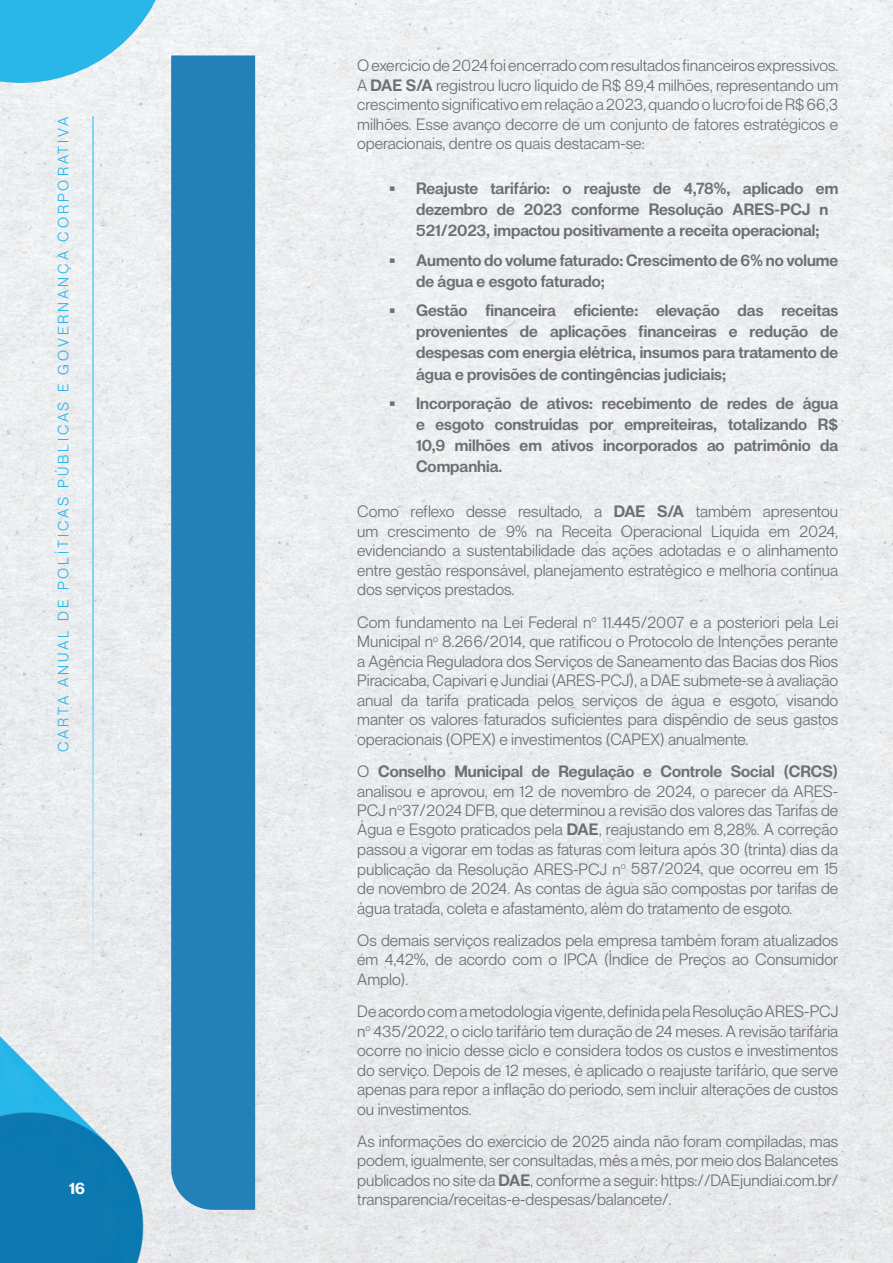
<style>
.page{position:relative;width:893px;height:1263px;background:#fff}
.page>*{position:absolute;margin:0;border:0;box-sizing:border-box;transform-origin:0 0}
.t1{font:16.5px/19.5px "Standerd";color:#6d6f72;text-align:justify}
.t2{font:700 16.5px/21px "Standerd";color:#6d6f72}
.t3{font:800 16.5px "Standerd";color:#fff}
.t4{font:15px "Standerd";letter-spacing:.2em;color:#29b6e9}
.s1{font-weight:700}
</style>
<div class="page">
<img style="left:0;top:0;width:893px;height:1263px">
<div style="left:171px;top:55px;width:84px;height:1155px;background:#2480b8"></div>
<svg style="left:0;top:0;width:172px;height:83px"></svg>
<img style="left:92px;top:117px;width:2px;height:859px">
<p class="t4" style="left:54px;top:752px;width:636px;rotate:-90deg">CARTA ANUAL DE POLÍTICAS PÚBLICAS E GOVERNANÇA CORPORATIVA</p>
<p class="t3" style="left:69px;top:1178px;width:17px">16</p>
<p class="t1" style="left:357px;top:55px;width:483px">O exercício de 2024 foi encerrado com resultados financeiros expressivos.<br>A <span class="s1">DAE S/A</span> registrou lucro líquido de R$ 89,4 milhões, representando um crescimento significativo em relação a 2023, quando o lucro foi de R$ 66,3 milhões. Esse avanço decorre de um conjunto de fatores estratégicos e operacionais, dentre os quais destacam-se:</p>
<p class="t2" style="left:416px;top:178px;width:424px;text-indent:-27px">• Reajuste tarifário: o reajuste de 4,78%, aplicado em dezembro de 2023 conforme Resolução ARES-PCJ n<br>521/2023, impactou positivamente a receita operacional;</p>
<p class="t2" style="left:416px;top:249px;width:424px;text-indent:-27px">• Aumento do volume faturado: Crescimento de 6% no volume de água e esgoto faturado;</p>
<p class="t2" style="left:416px;top:300px;width:424px;text-align:justify;text-indent:-27px">• Gestão financeira eficiente: elevação das receitas provenientes de aplicações financeiras e redução de despesas com energia elétrica, insumos para tratamento de água e provisões de contingências judiciais;</p>
<p class="t2" style="left:416px;top:392px;width:424px;text-align:justify;text-indent:-27px">• Incorporação de ativos: recebimento de redes de água e esgoto construídas por empreiteiras, totalizando R$ 10,9 milhões em ativos incorporados ao patrimônio da Companhia.</p>
<p class="t1" style="left:357px;top:502px;width:483px">Como reflexo desse resultado, a <span class="s1">DAE S/A</span> também apresentou um crescimento de 9% na Receita Operacional Líquida em 2024, evidenciando a sustentabilidade das ações adotadas e o alinhamento entre gestão responsável, planejamento estratégico e melhoria contínua dos serviços prestados.</p>
<p class="t1" style="left:357px;top:612px;width:483px">Com fundamento na Lei Federal n<sup>o</sup> 11.445/2007 e a posteriori pela Lei Municipal n<sup>o</sup> 8.266/2014, que ratificou o Protocolo de Intenções perante a Agência Reguladora dos Serviços de Saneamento das Bacias dos Rios Piracicaba, Capivari e Jundiaí (ARES-PCJ), a DAE submete-se à avaliação anual da tarifa praticada pelos serviços de água e esgoto, visando manter os valores faturados suficientes para dispêndio de seus gastos operacionais (OPEX) e investimentos (CAPEX) anualmente.</p>
<p class="t1" style="left:357px;top:761px;width:483px">O <span class="s1">Conselho Municipal de Regulação e Controle Social (CRCS) </span>analisou e aprovou, em 12 de novembro de 2024, o parecer da ARES-PCJ n<sup>o</sup>37/2024 DFB, que determinou a revisão dos valores das Tarifas de Água e Esgoto praticados pela <span class="s1">DAE</span>, reajustando em 8,28%. A correção passou a vigorar em todas as faturas com leitura após 30 (trinta) dias da publicação da Resolução ARES-PCJ n<sup>o</sup> 587/2024, que ocorreu em 15 de novembro de 2024. As contas de água são compostas por tarifas de água tratada, coleta e afastamento, além do tratamento de esgoto.</p>
<p class="t1" style="left:357px;top:930px;width:483px">Os demais serviços realizados pela empresa também foram atualizados em 4,42%, de acordo com o IPCA (Índice de Preços ao Consumidor Amplo).</p>
<p class="t1" style="left:357px;top:1001px;width:483px">De acordo com a metodologia vigente, definida pela Resolução ARES-PCJ n<sup>o</sup> 435/2022, o ciclo tarifário tem duração de 24 meses. A revisão tarifária ocorre no início desse ciclo e considera todos os custos e investimentos do serviço. Depois de 12 meses, é aplicado o reajuste tarifário, que serve apenas para repor a inflação do período, sem incluir alterações de custos ou investimentos.</p>
<p class="t1" style="left:357px;top:1131px;width:483px">As informações do exercício de 2025 ainda não foram compiladas, mas podem, igualmente, ser consultadas, mês a mês, por meio dos Balancetes publicados no site da <span class="s1">DAE</span>, conforme a seguir: https://DAEjundiai.com.br/ transparencia/receitas-e-despesas/balancete/.</p>
</div>
